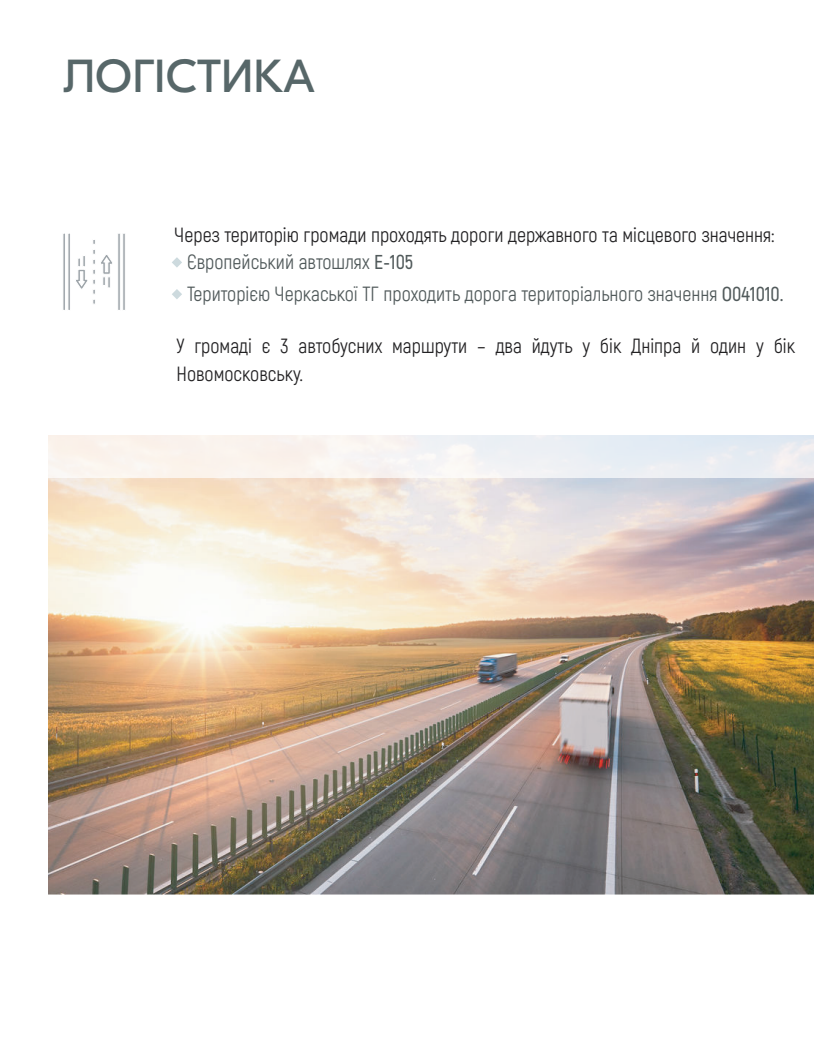
<style>
.page{position:relative;width:839px;height:1049px;background:#fff}
.page>*{position:absolute;margin:0;border:0;box-sizing:border-box;transform-origin:0 0}
.t1{font:46.25px "GT Eesti Pro Display";color:#576769}
.t2{font:20px/27.5px "Akrobat";color:#232224}
.t3{font:20px "Akrobat";color:#515a5b}
.s1{color:#515a5b}
.s2{font-weight:600;color:#515a5b}
.s3{font-weight:600}
</style>
<div class="page">
<svg style="left:76px;top:240px;width:36px;height:64px"></svg>
<div style="left:68px;top:233px;width:3px;height:78px;background:#9da4a9;border:1px solid #fff"></div>
<div style="left:63px;top:233px;width:3px;height:78px;background:#9da4a9;border:1px solid #fff"></div>
<hr style="left:123px;top:233px;width:2px;height:78px;background:#9da4a9">
<hr style="left:118px;top:233px;width:2px;height:78px;background:#9da4a9">
<svg style="left:172px;top:257px;width:10px;height:11px"></svg>
<svg style="left:172px;top:289px;width:10px;height:10px"></svg>
<img style="left:49px;top:478px;width:765px;height:417px">
<svg style="left:48px;top:435px;width:766px;height:43px;fill:#f6f1f2"></svg>
<h1 class="t1" style="left:63px;top:51px;width:253px">ЛОГІСТИКА</h1>
<p class="t2" style="left:187px;top:221px;width:589px;text-indent:-12px">Через територію громади проходять дороги державного та місцевого значення:<br><span class="s1">Європейський автошлях</span> <span class="s2">Е-105</span></p>
<p class="t3" style="left:187px;top:282px;width:598px">Територією Черкаської ТГ проходить дорога територіального значення <span class="s3">О041010.</span></p>
<p class="t2" style="left:176px;top:333px;width:620px">У громаді є 3 автобусних маршрути – два йдуть у бік Дніпра й один у бік<br>Новомосковську.</p>
</div>
